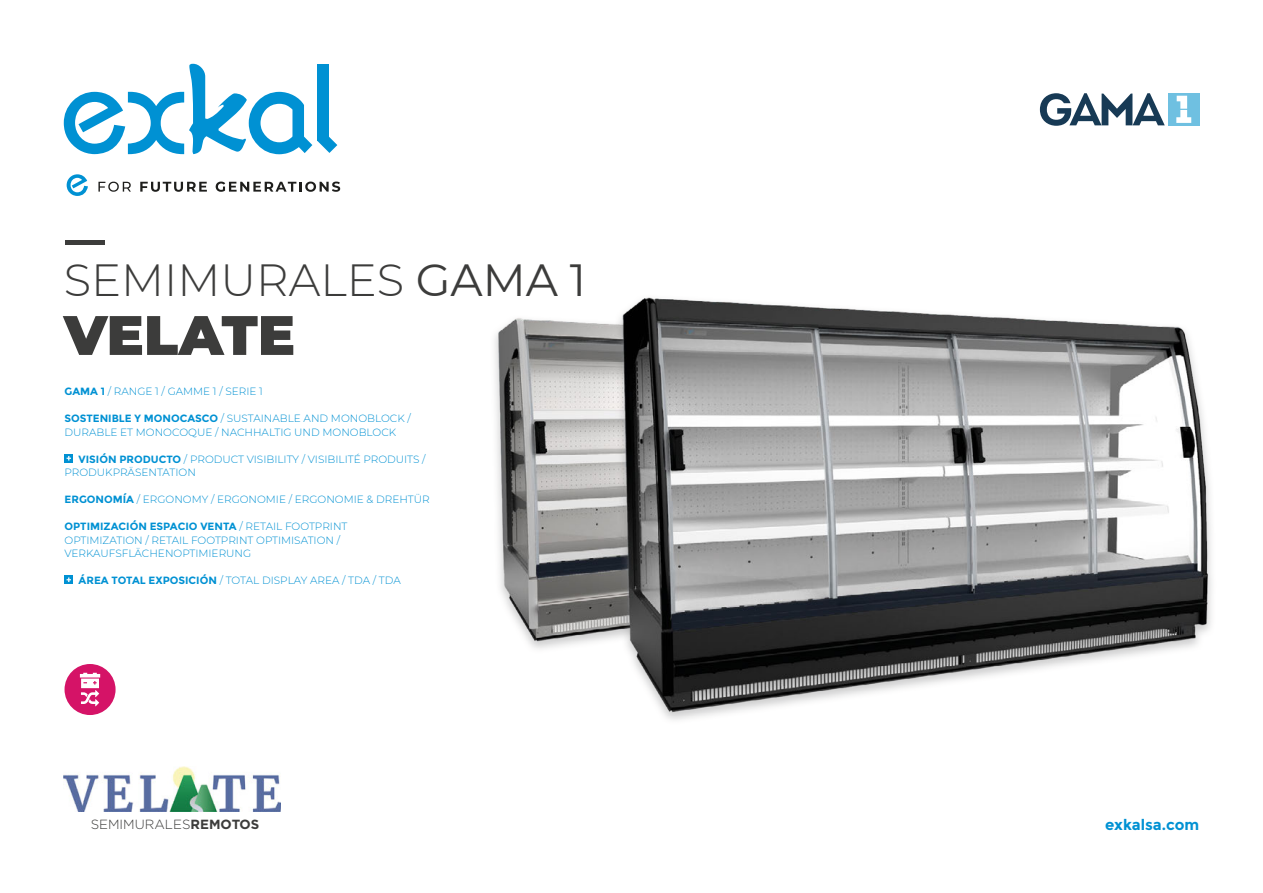
<style>
.page{position:relative;width:1263px;height:893px;background:#fff}
.page>*{position:absolute;margin:0;border:0;box-sizing:border-box;transform-origin:0 0}
.t1{font:900 55.5px "Montserrat";color:#3c3c3b}
.t2{font:300 45px "Montserrat";color:#3c3c3b}
.t3{font:700 15px "Montserrat";color:#0091d3}
.t4{font:300 13.2px "Gotham";color:#3c3c3b}
.t5{font:300 10.5px/13.5px "Montserrat";color:#0091d3}
.s1{font-weight:400}
.s2{font-weight:700}
</style>
<div class="page">
<hr style="left:65px;top:240px;width:39px;height:4px;background:#3c3c3b">
<svg style="left:65px;top:454px;width:8px;height:8px"></svg>
<svg style="left:67px;top:456px;width:4px;height:4px"></svg>
<div style="left:65px;top:575px;width:8px;height:9px;background:#0091d3"></div>
<svg style="left:67px;top:577px;width:4px;height:5px"></svg>
<div style="left:65px;top:664px;width:51px;height:51px;background:#d51367;border-radius:50%"></div>
<svg style="left:80px;top:673px;width:20px;height:33px"></svg>
<img style="left:494px;top:297px;width:718px;height:423px">
<div style="left:1168px;top:93px;width:31px;height:32px;background:#6fc0e1"></div>
<svg style="left:1040px;top:93px;width:125px;height:33px"></svg>
<svg style="left:1176px;top:96px;width:15px;height:27px"></svg>
<img style="left:64px;top:767px;width:216px;height:44px">
<svg style="left:64px;top:64px;width:273px;height:90px"></svg>
<svg style="left:67px;top:174px;width:21px;height:22px"></svg>
<svg style="left:98px;top:182px;width:33px;height:10px"></svg>
<svg style="left:140px;top:182px;width:67px;height:10px"></svg>
<svg style="left:216px;top:182px;width:124px;height:10px"></svg>
<h2 class="t2" style="left:64px;top:250px;width:524px">SEMIMURALES <span class="s1">GAMA 1</span></h2>
<h1 class="t1" style="left:64px;top:294px;width:233px">VELATE</h1>
<p class="t5" style="left:65px;top:384px;width:200px"><span class="s2">GAMA 1</span> / RANGE 1 / GAMME 1 / SERIE 1</p>
<p class="t5" style="left:65px;top:411px;width:348px"><span class="s2">SOSTENIBLE Y MONOCASCO</span> / SUSTAINABLE AND MONOBLOCK /<br>DURABLE ET MONOCOQUE / NACHHALTIG UND MONOBLOCK</p>
<p class="t5" style="left:65px;top:452px;width:362px;text-indent:14px"><span class="s2">VISIÓN PRODUCTO</span> / PRODUCT VISIBILITY / VISIBILITÉ PRODUITS /<br>PRODUKPRÄSENTATION</p>
<p class="t5" style="left:65px;top:492px;width:367px"><span class="s2">ERGONOMÍA</span> / ERGONOMY / ERGONOMIE / ERGONOMIE &amp; DREHTÜR</p>
<p class="t5" style="left:65px;top:519px;width:284px"><span class="s2">OPTIMIZACIÓN ESPACIO VENTA</span> / RETAIL FOOTPRINT<br>OPTIMIZATION / RETAIL FOOTPRINT OPTIMISATION /<br>VERKAUFSFLÄCHENOPTIMIERUNG</p>
<p class="t5" style="left:79px;top:573px;width:324px"><span class="s2">ÁREA TOTAL EXPOSICIÓN</span> / TOTAL DISPLAY AREA / TDA / TDA</p>
<p class="t4" style="left:91px;top:816px;width:170px">SEMIMURALES<span class="s2">REMOTOS</span></p>
<h3 class="t3" style="left:1105px;top:815px;width:95px">exkalsa.com</h3>
</div>
